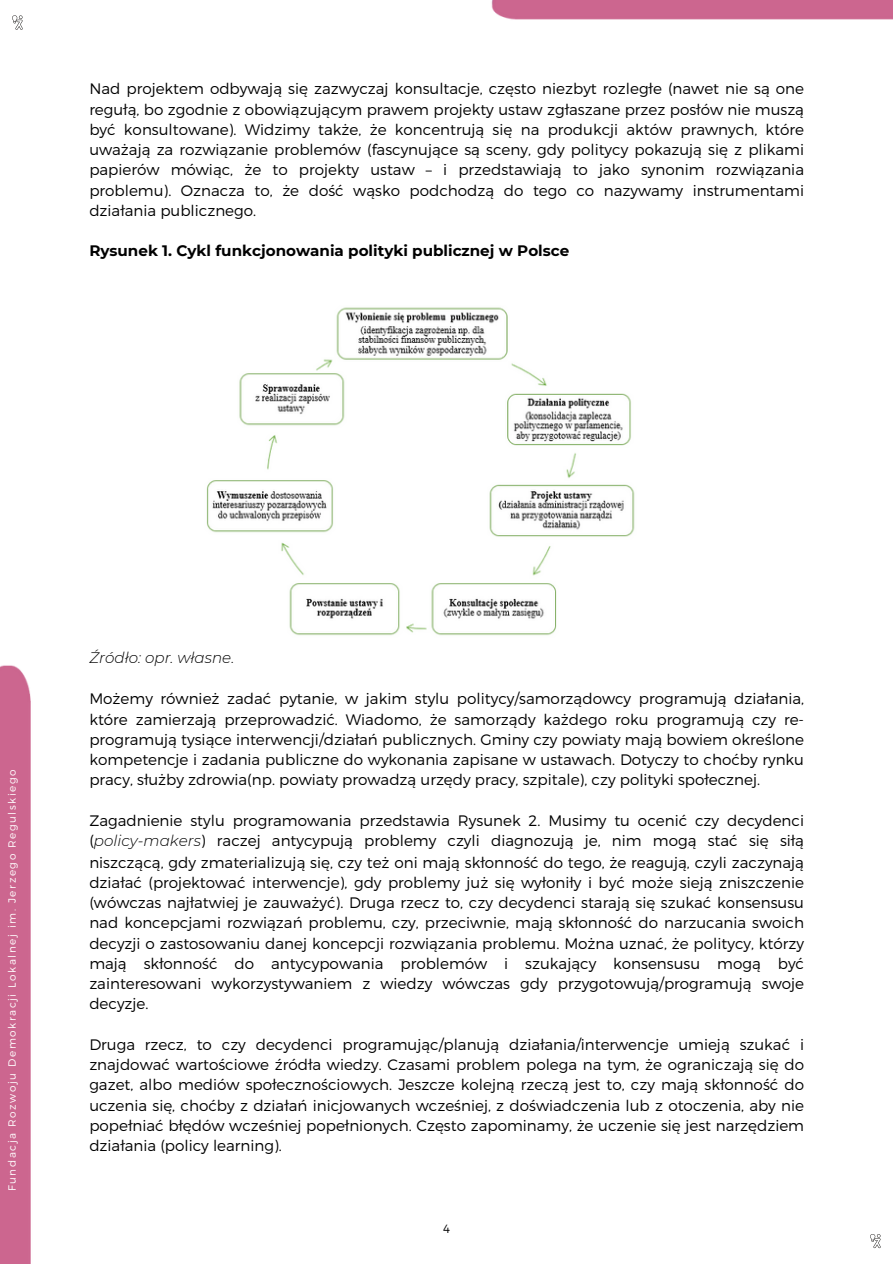
<style>
.page{position:relative;width:893px;height:1264px;background:#fff}
.page>*{position:absolute;margin:0;border:0;box-sizing:border-box;transform-origin:0 0}
.t1{font:300 15.15px/20.2px "Montserrat";color:#000;text-align:justify}
.t2{font:700 15.15px "Montserrat";color:#000}
.t3{font:italic 300 15.15px "Montserrat";color:#000}
.t4{font:300 12px "Montserrat";color:#000}
.t5{font:300 10.5px "Montserrat";letter-spacing:.15em;color:#fff}
.s1{font-style:italic}
</style>
<div class="page">
<div style="left:491px;top:0;width:401px;height:20px;background:#cc668f"></div>
<div style="left:0;top:665px;width:31px;height:598px;background:#cc668f"></div>
<img style="left:12px;top:15px;width:11px;height:15px">
<img style="left:870px;top:1234px;width:11px;height:15px">
<img style="left:206px;top:307px;width:429px;height:329px">
<h2 class="t1" style="left:89px;top:78px;width:716px">Nad projektem odbywają się zazwyczaj konsultacje, często niezbyt rozległe (nawet nie są one regułą, bo zgodnie z obowiązującym prawem projekty ustaw zgłaszane przez posłów nie muszą być konsultowane). Widzimy także, że koncentrują się na produkcji aktów prawnych, które uważają za rozwiązanie problemów (fascynujące są sceny, gdy politycy pokazują się z plikami papierów mówiąc, że to projekty ustaw – i przedstawiają to jako synonim rozwiązania problemu). Oznacza to, że dość wąsko podchodzą do tego co nazywamy instrumentami działania publicznego.</h2>
<h1 class="t2" style="left:89px;top:242px;width:481px">Rysunek 1. Cykl funkcjonowania polityki publicznej w Polsce</h1>
<p class="t5" style="left:5px;top:1191px;width:423px;rotate:-90deg">Fundacja Rozwoju Demokracji Lokalnej im. Jerzego Regulskiego</p>
<h2 class="t3" style="left:89px;top:648px;width:146px">Źródło: opr. własne.</h2>
<h2 class="t1" style="left:89px;top:688px;width:716px">Możemy również zadać pytanie, w jakim stylu politycy/samorządowcy programują działania, które zamierzają przeprowadzić. Wiadomo, że samorządy każdego roku programują czy re&shy;programują tysiące interwencji/działań publicznych. Gminy czy powiaty mają bowiem określone kompetencje i zadania publiczne do wykonania zapisane w ustawach. Dotyczy to choćby rynku pracy, służby zdrowia(np. powiaty prowadzą urzędy pracy, szpitale), czy polityki społecznej.</h2>
<h2 class="t1" style="left:89px;top:809px;width:716px">Zagadnienie stylu programowania przedstawia Rysunek 2. Musimy tu ocenić czy decydenci (<span class="s1">policy-makers</span>) raczej antycypują problemy czyli diagnozują je, nim mogą stać się siłą niszczącą, gdy zmaterializują się, czy też oni mają skłonność do tego, że reagują, czyli zaczynają działać (projektować interwencje), gdy problemy już się wyłoniły i być może sieją zniszczenie (wówczas najłatwiej je zauważyć). Druga rzecz to, czy decydenci starają się szukać konsensusu nad koncepcjami rozwiązań problemu, czy, przeciwnie, mają skłonność do narzucania swoich decyzji o zastosowaniu danej koncepcji rozwiązania problemu. Można uznać, że politycy, którzy mają skłonność do antycypowania problemów i szukający konsensusu mogą być zainteresowani wykorzystywaniem z wiedzy wówczas gdy przygotowują/programują swoje decyzje.</h2>
<h2 class="t1" style="left:89px;top:1033px;width:716px">Druga rzecz, to czy decydenci programując/planują działania/interwencje umieją szukać i znajdować wartościowe źródła wiedzy. Czasami problem polega na tym, że ograniczają się do gazet, albo mediów społecznościowych. Jeszcze kolejną rzeczą jest to, czy mają skłonność do uczenia się, choćby z działań inicjowanych wcześniej, z doświadczenia lub z otoczenia, aby nie popełniać błędów wcześniej popełnionych. Często zapominamy, że uczenie się jest narzędziem działania (policy learning).</h2>
<p class="t4" style="left:443px;top:1220px;width:8px">4</p>
</div>
